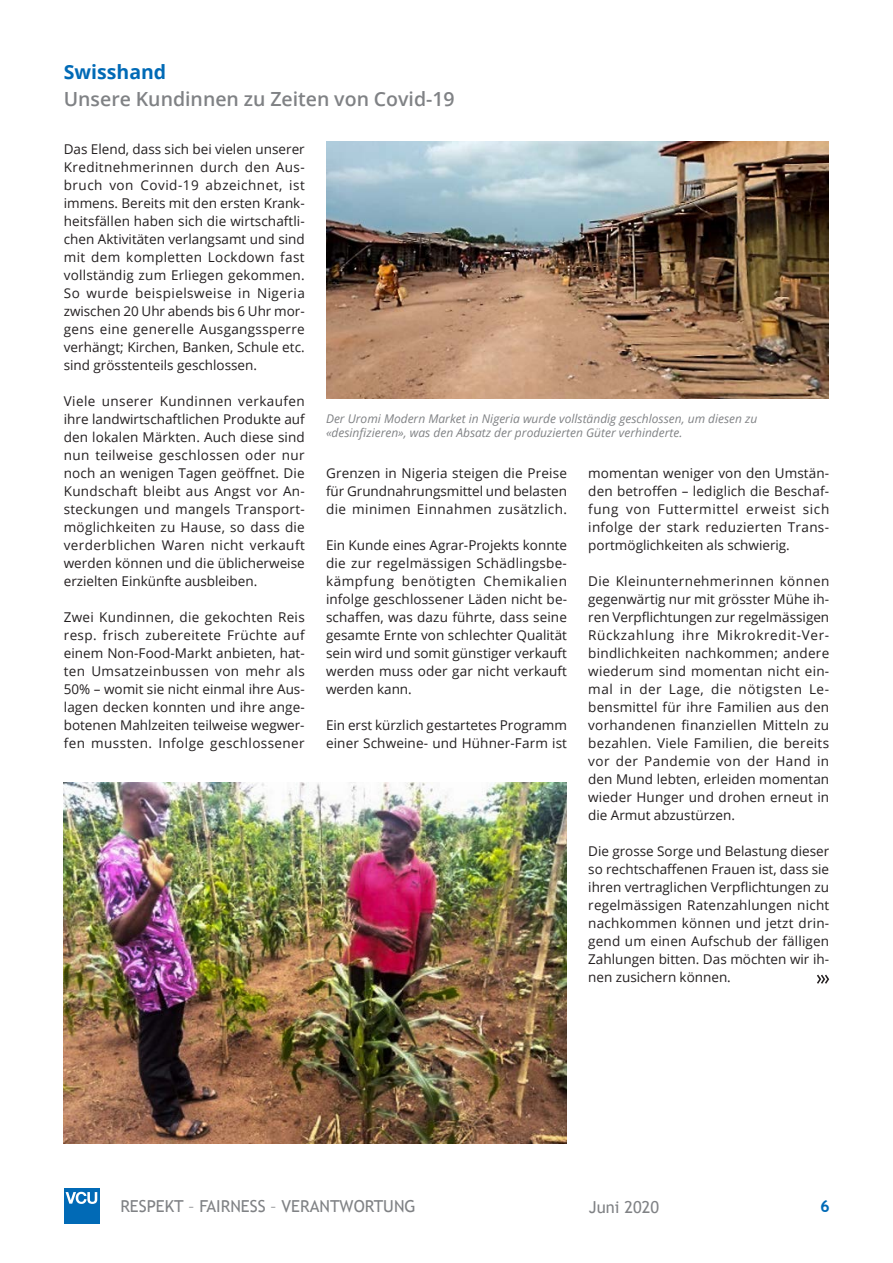
<style>
.page{position:relative;width:893px;height:1263px;background:#fff}
.page>*{position:absolute;margin:0;border:0;box-sizing:border-box;transform-origin:0 0}
.t1{font:600 19.5px "Open Sans";color:#808285}
.t2{font:700 19.5px "Open Sans";color:#016ab6}
.t3{font:16.5px "Trebuchet MS";color:#808285}
.t4{font:700 16.5px "Trebuchet MS";color:#016ab6}
.t5{font:13.5px/18px "Open Sans";color:#231f20;text-align:justify}
.t6{font:italic 12px/14.4px "Open Sans";color:#808285}
</style>
<div class="page">
<div style="left:64px;top:1188px;width:35px;height:36px;background:#016ab6"></div>
<svg style="left:66px;top:1192px;width:31px;height:12px"></svg>
<img style="left:326px;top:141px;width:503px;height:257px">
<svg style="left:817px;top:975px;width:12px;height:9px"></svg>
<img style="left:64px;top:782px;width:503px;height:362px">
<h1 class="t2" style="left:64px;top:58px;width:104px">Swisshand</h1>
<h1 class="t1" style="left:64px;top:85px;width:392px">Unsere Kundinnen zu Zeiten von Covid-19</h1>
<p class="t5" style="left:64px;top:140px;width:243px">Das Elend, dass sich bei vielen unserer Kreditnehmerinnen durch den Aus&shy;bruch von Covid-19 abzeichnet, ist immens. Bereits mit den ersten Krank&shy;heitsfällen haben sich die wirtschaftli&shy;chen Aktivitäten verlangsamt und sind mit dem kompletten Lockdown fast vollständig zum Erliegen gekommen.<br>So wurde beispielsweise in Nigeria zwischen 20 Uhr abends bis 6 Uhr mor&shy;gens eine generelle Ausgangssperre verhängt; Kirchen, Banken, Schule etc. sind grösstenteils geschlossen.</p>
<p class="t5" style="left:64px;top:391px;width:243px">Viele unserer Kundinnen verkaufen ihre landwirtschaftlichen Produkte auf den lokalen Märkten. Auch diese sind nun teilweise geschlossen oder nur noch an wenigen Tagen geöffnet. Die Kundschaft bleibt aus Angst vor An&shy;steckungen und mangels Transport&shy;möglichkeiten zu Hause, so dass die verderblichen Waren nicht verkauft werden können und die üblicherweise erzielten Einkünfte ausbleiben.</p>
<p class="t5" style="left:64px;top:607px;width:243px">Zwei Kundinnen, die gekochten Reis resp. frisch zubereitete Früchte auf einem Non-Food-Markt anbieten, hat&shy;ten Umsatzeinbussen von mehr als 50% – womit sie nicht einmal ihre Aus&shy;lagen decken konnten und ihre ange&shy;botenen Mahlzeiten teilweise wegwer&shy;fen mussten. Infolge geschlossener</p>
<p class="t6" style="left:326px;top:411px;width:433px">Der Uromi Modern Market in Nigeria wurde vollständig geschlossen, um diesen zu «desinfizieren», was den Absatz der produzierten Güter verhinderte.</p>
<p class="t5" style="left:588px;top:463px;width:243px">momentan weniger von den Umstän&shy;den betroffen – lediglich die Beschaf&shy;fung von Futtermittel erweist sich infolge der stark reduzierten Trans&shy;portmöglichkeiten als schwierig.</p>
<p class="t5" style="left:588px;top:571px;width:243px">Die Kleinunternehmerinnen können gegenwärtig nur mit grösster Mühe ih&shy;ren Verpflichtungen zur regelmässigen Rückzahlung ihre Mikrokredit-Ver&shy;bindlichkeiten nachkommen; andere wiederum sind momentan nicht ein&shy;mal in der Lage, die nötigsten Le&shy;bensmittel für ihre Familien aus den vorhandenen finanziellen Mitteln zu bezahlen. Viele Familien, die bereits vor der Pandemie von der Hand in den Mund lebten, erleiden momentan wieder Hunger und drohen erneut in die Armut abzustürzen.</p>
<p class="t5" style="left:588px;top:841px;width:243px">Die grosse Sorge und Belastung dieser so rechtschaffenen Frauen ist, dass sie ihren vertraglichen Verpflichtungen zu regelmässigen Ratenzahlungen nicht nachkommen können und jetzt drin&shy;gend um einen Aufschub der fälligen Zahlungen bitten. Das möchten wir ih&shy;nen zusichern können.</p>
<p class="t5" style="left:326px;top:463px;width:242px">Grenzen in Nigeria steigen die Preise für Grundnahrungsmittel und belasten die minimen Einnahmen zusätzlich.</p>
<p class="t5" style="left:326px;top:535px;width:243px">Ein Kunde eines Agrar-Projekts konnte die zur regelmässigen Schädlingsbe&shy;kämpfung benötigten Chemikalien infolge geschlossener Läden nicht be&shy;schaffen, was dazu führte, dass seine gesamte Ernte von schlechter Qualität sein wird und somit günstiger verkauft werden muss oder gar nicht verkauft werden kann.</p>
<p class="t5" style="left:326px;top:715px;width:243px">Ein erst kürzlich gestartetes Programm einer Schweine- und Hühner-Farm ist</p>
<p class="t3" style="left:120px;top:1197px;width:297px">RESPEKT – FAIRNESS – VERANTWORTUNG</p>
<p class="t3" style="left:589px;top:1197px;width:72px">Juni 2020</p>
<p class="t4" style="left:820px;top:1196px;width:11px">6</p>
</div>
